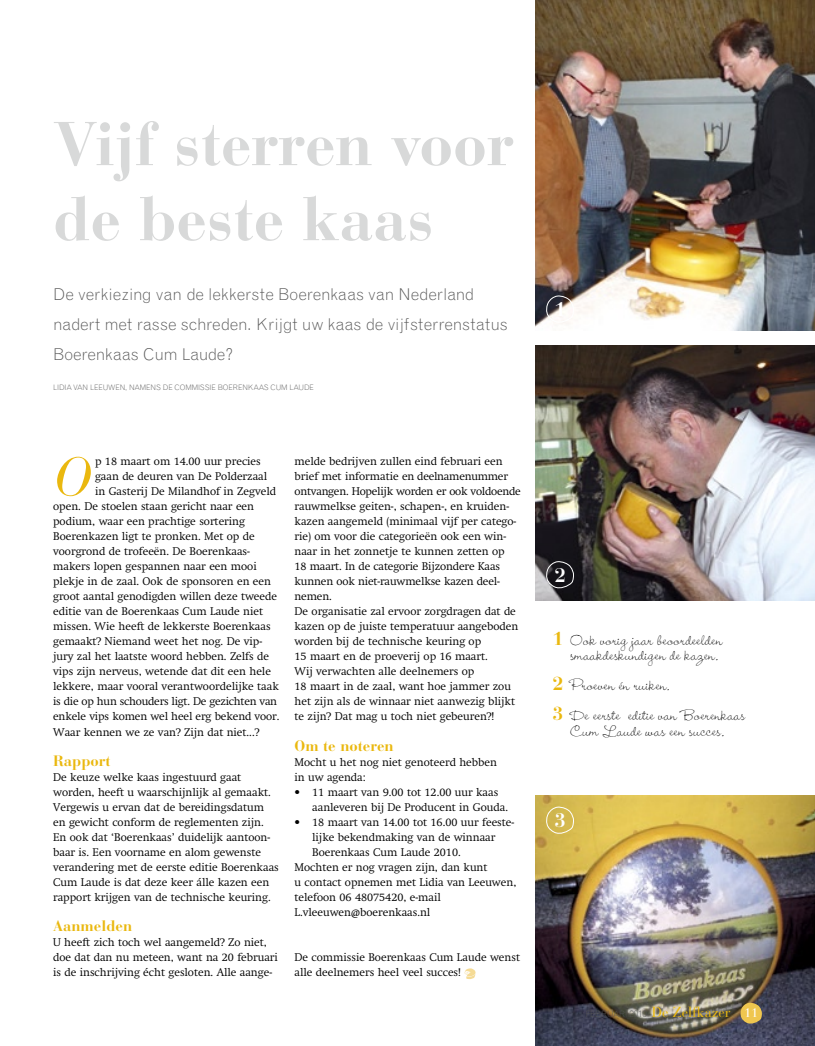
<style>
.page{position:relative;width:815px;height:1046px;background:#fff}
.page>*{position:absolute;margin:0;border:0;box-sizing:border-box;transform-origin:0 0}
.t1{font:700 61.25px/75px "Bauer Bodoni Std";letter-spacing:-.005em;color:#d8d9d9}
.t2{font:italic 53.62px "Bauer Bodoni Std";color:#eab80f}
.t3{font:700 19.62px "Bauer Bodoni Std";color:#fff}
.t4{font:300 18.75px/15px "Wendy LP Std";letter-spacing:.01em;color:#000;text-align:right}
.t5{font:300 16.25px/30px "Grotesque MT Std";color:#565656}
.t6{font:700 15px "Bauer Bodoni Std";color:#eab80f}
.t7{font:14.38px "Bauer Bodoni Std";letter-spacing:-.005em;color:#eab80f}
.t8{font:300 11px/15px "Swift";color:#000}
.t9{font:300 11px "Swift";letter-spacing:-.02em;color:#000}
.t10{font:300 7.5px "Grotesque MT Std";letter-spacing:-.01em;color:#565656}
.s1{font-family:"Bauer Bodoni Std";font-weight:700;color:#eab80f}
.s2{font-family:"Grotesque MT Std";font-weight:300;font-size:8.62px;color:#565656}
.s3{font-family:"Grotesque MT Std";font-weight:300;font-size:9.38px;color:#565656}
.s4{font-size:12.5px;color:#fff}
</style>
<div class="page">
<img style="left:535px;top:0;width:280px;height:330px">
<img style="left:535px;top:345px;width:280px;height:255px">
<img style="left:535px;top:795px;width:280px;height:250px">
<svg style="left:546px;top:295px;width:28px;height:34px"></svg>
<svg style="left:546px;top:806px;width:28px;height:34px"></svg>
<svg style="left:546px;top:561px;width:28px;height:34px"></svg>
<svg style="left:464px;top:968px;width:12px;height:11px"></svg>
<svg style="left:740px;top:1002px;width:22px;height:22px"></svg>
<h1 class="t1" style="left:53px;top:107px;width:462px">Vijf sterren voor de beste kaas</h1>
<h3 class="t5" style="left:53px;top:279px;width:456px">De verkiezing van de lekkerste Boerenkaas van Nederland nadert met rasse schreden. Krijgt uw kaas de vijfsterrenstatus<br>Boerenkaas Cum Laude?</h3>
<p class="t10" style="left:53px;top:383px;width:262px">Lidia van Leeuwen, namens de commissie boerenkaas cum laude</p>
<h2 class="t2" style="left:53px;top:444px;width:40px">O</h2>
<p class="t8" style="left:95px;top:454px;width:167px">p 18 maart om 14.00 uur precies</p>
<p class="t8" style="left:95px;top:469px;width:174px">gaan de deuren van De Polderzaal</p>
<p class="t8" style="left:95px;top:484px;width:182px">in Gasterij De Milandhof in Zegveld</p>
<p class="t8" style="left:53px;top:499px;width:202px">open. De stoelen staan gericht naar een</p>
<p class="t8" style="left:53px;top:514px;width:193px">podium, waar een prachtige sortering</p>
<p class="t8" style="left:53px;top:529px;width:203px">Boerenkazen ligt te pronken. Met op de</p>
<p class="t8" style="left:53px;top:544px;width:198px">voorgrond de trofeeën. De Boerenkaas-</p>
<p class="t8" style="left:53px;top:559px;width:205px">makers lopen gespannen naar een mooi</p>
<p class="t8" style="left:53px;top:574px;width:219px">plekje in de zaal. Ook de sponsoren en een</p>
<p class="t8" style="left:53px;top:589px;width:225px">groot aantal genodigden willen deze tweede</p>
<p class="t8" style="left:53px;top:604px;width:211px">editie van de Boerenkaas Cum Laude niet</p>
<p class="t8" style="left:53px;top:619px;width:219px">missen. Wie heeft de lekkerste Boerenkaas</p>
<p class="t8" style="left:53px;top:634px;width:210px">gemaakt? Niemand weet het nog. De vip-</p>
<p class="t8" style="left:53px;top:649px;width:217px">jury zal het laatste woord hebben. Zelfs de</p>
<p class="t8" style="left:53px;top:664px;width:219px">vips zijn nerveus, wetende dat dit een hele</p>
<p class="t8" style="left:53px;top:679px;width:227px">lekkere, maar vooral verantwoordelijke taak</p>
<p class="t9" style="left:53px;top:695px;width:225px">is die op hun schouders ligt. De gezichten van</p>
<p class="t8" style="left:53px;top:709px;width:228px">enkele vips komen wel heel erg bekend voor.</p>
<p class="t8" style="left:53px;top:724px;width:208px">Waar kennen we ze van? Zijn dat niet...?</p>
<h3 class="t6" style="left:53px;top:751px;width:59px">Rapport</h3>
<p class="t8" style="left:53px;top:769px;width:227px">De keuze welke kaas ingestuurd gaat worden, heeft u waarschijnlijk al gemaakt.<br>Vergewis u ervan dat de bereidingsdatum en gewicht conform de reglementen zijn.<br>En ook dat ‘Boerenkaas’ duidelijk aantoon&shy;baar is. Een voorname en alom gewenste verandering met de eerste editie Boerenkaas Cum Laude is dat deze keer álle kazen een rapport krijgen van de technische keuring.</p>
<h3 class="t6" style="left:53px;top:916px;width:81px">Aanmelden</h3>
<p class="t8" style="left:53px;top:934px;width:226px">U heeft zich toch wel aangemeld? Zo niet, doe dat dan nu meteen, want na 20 februari is de inschrijving écht gesloten. Alle aange-</p>
<p class="t8" style="left:295px;top:454px;width:228px">melde bedrijven zullen eind februari een brief met informatie en deelnamenummer ontvangen. Hopelijk worden er ook voldoende rauwmelkse geiten-, schapen-, en kruiden&shy;kazen aangemeld (minimaal vijf per catego&shy;rie) om voor die categorieën ook een win&shy;naar in het zonnetje te kunnen zetten op<br>18 maart. In de categorie Bijzondere Kaas kunnen ook niet-rauwmelkse kazen deel&shy;nemen.<br>De organisatie zal ervoor zorgdragen dat de kazen op de juiste temperatuur aangeboden worden bij de technische keuring op<br>15 maart en de proeverij op 16 maart.<br>Wij verwachten alle deelnemers op<br>18 maart in de zaal, want hoe jammer zou het zijn als de winnaar niet aanwezig blijkt te zijn? Dat mag u toch niet gebeuren?!</p>
<h3 class="t6" style="left:295px;top:736px;width:101px">Om te noteren</h3>
<p class="t8" style="left:295px;top:754px;width:204px">Mocht u het nog niet genoteerd hebben in uw agenda:</p>
<p class="t8" style="left:312px;top:784px;width:197px;text-indent:-18px">• 11 maart van 9.00 tot 12.00 uur kaas aanleveren bij De Producent in Gouda.</p>
<p class="t8" style="left:295px;top:814px;width:221px">• 18 maart van 14.00 tot 16.00 uur feeste-</p>
<p class="t8" style="left:312px;top:829px;width:185px">lijke bekendmaking van de winnaar</p>
<p class="t8" style="left:312px;top:844px;width:150px">Boerenkaas Cum Laude 2010.</p>
<p class="t8" style="left:295px;top:859px;width:194px">Mochten er nog vragen zijn, dan kunt</p>
<p class="t8" style="left:295px;top:874px;width:223px">u contact opnemen met Lidia van Leeuwen,</p>
<p class="t8" style="left:295px;top:889px;width:148px">telefoon 06 48075420, e-mail</p>
<p class="t8" style="left:295px;top:904px;width:137px">L.vleeuwen@boerenkaas.nl</p>
<p class="t8" style="left:295px;top:949px;width:227px">De commissie Boerenkaas Cum Laude wenst alle deelnemers heel veel succes!</p>
<h3 class="t3" style="left:555px;top:297px;width:12px">1</h3>
<h3 class="t3" style="left:555px;top:563px;width:12px">2</h3>
<h3 class="t4" style="left:553px;top:633px;width:171px"><span class="s1">1</span> Ook vorig jaar beoordeelden smaakdeskundigen de kazen.</h3>
<h3 class="t4" style="left:553px;top:671px;width:194px;line-height:30px;text-align:left"><span class="s1">2</span> Proeven én ruiken.<br><span class="s1">3</span> De eerste editie van Boerenkaas</h3>
<h3 class="t4" style="left:570px;top:723px;width:155px">Cum Laude was een succes.</h3>
<h3 class="t3" style="left:555px;top:808px;width:12px">3</h3>
<h3 class="t7" style="left:586px;top:1003px;width:174px"><span class="s2">feb ruari</span> <span class="s3">2010</span> De Zelfkazer <span class="s4">11</span></h3>
</div>
